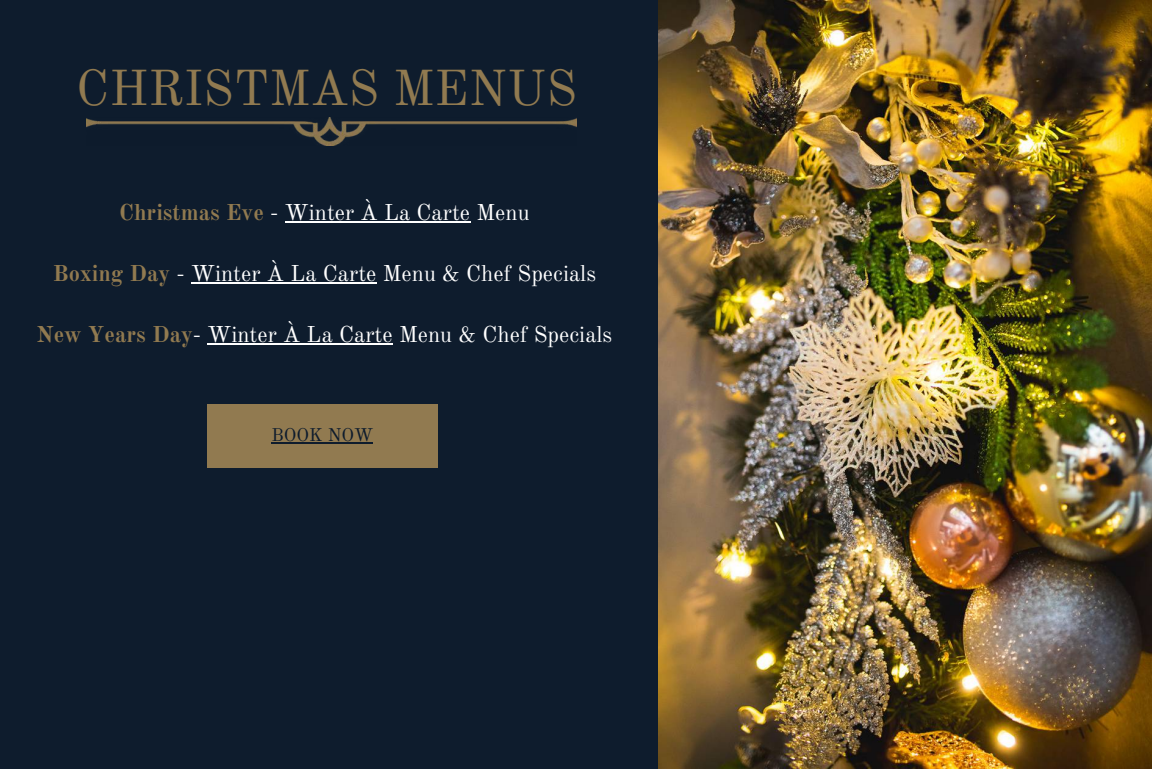
<style>
.page{position:relative;width:1152px;height:769px;background:#fff}
.page>*{position:absolute;margin:0;border:0;box-sizing:border-box;transform-origin:0 0}
.t1{font:49.5px "Old Standard";color:#917a50}
.t2{font:22.5px "Old Standard";color:#fff}
.t3{font:18px "Old Standard";color:#0e1c2d}
.s1{font-weight:700;color:#917a50}
</style>
<div class="page">
<div style="left:0;top:0;width:1152px;height:768px;background:#0e1c2d"></div>
<img style="left:658px;top:0;width:494px;height:768px">
<hr style="left:285px;top:221px;width:185px;height:1px;background:#fff">
<hr style="left:191px;top:282px;width:186px;height:1px;background:#fff">
<hr style="left:207px;top:343px;width:186px;height:1px;background:#fff">
<div style="left:207px;top:403px;width:231px;height:64px;background:#917a50"></div>
<hr style="left:271px;top:442px;width:102px;height:1px;background:#0e1c2d">
<img style="left:87px;top:118px;width:489px;height:28px">
<h1 class="t1" style="left:76px;top:57px;width:503px">CHRISTMAS MENUS</h1>
<p class="t2" style="left:119px;top:199px;width:412px"><span class="s1">Christmas Eve</span> - Winter À La Carte Menu</p>
<p class="t2" style="left:53px;top:260px;width:545px"><span class="s1">Boxing Day</span> - Winter À La Carte Menu &amp; Chef Specials</p>
<p class="t2" style="left:37px;top:320px;width:577px"><span class="s1">New Years Day</span>- Winter À La Carte Menu &amp; Chef Specials</p>
<p class="t3" style="left:271px;top:423px;width:103px">BOOK NOW</p>
</div>
